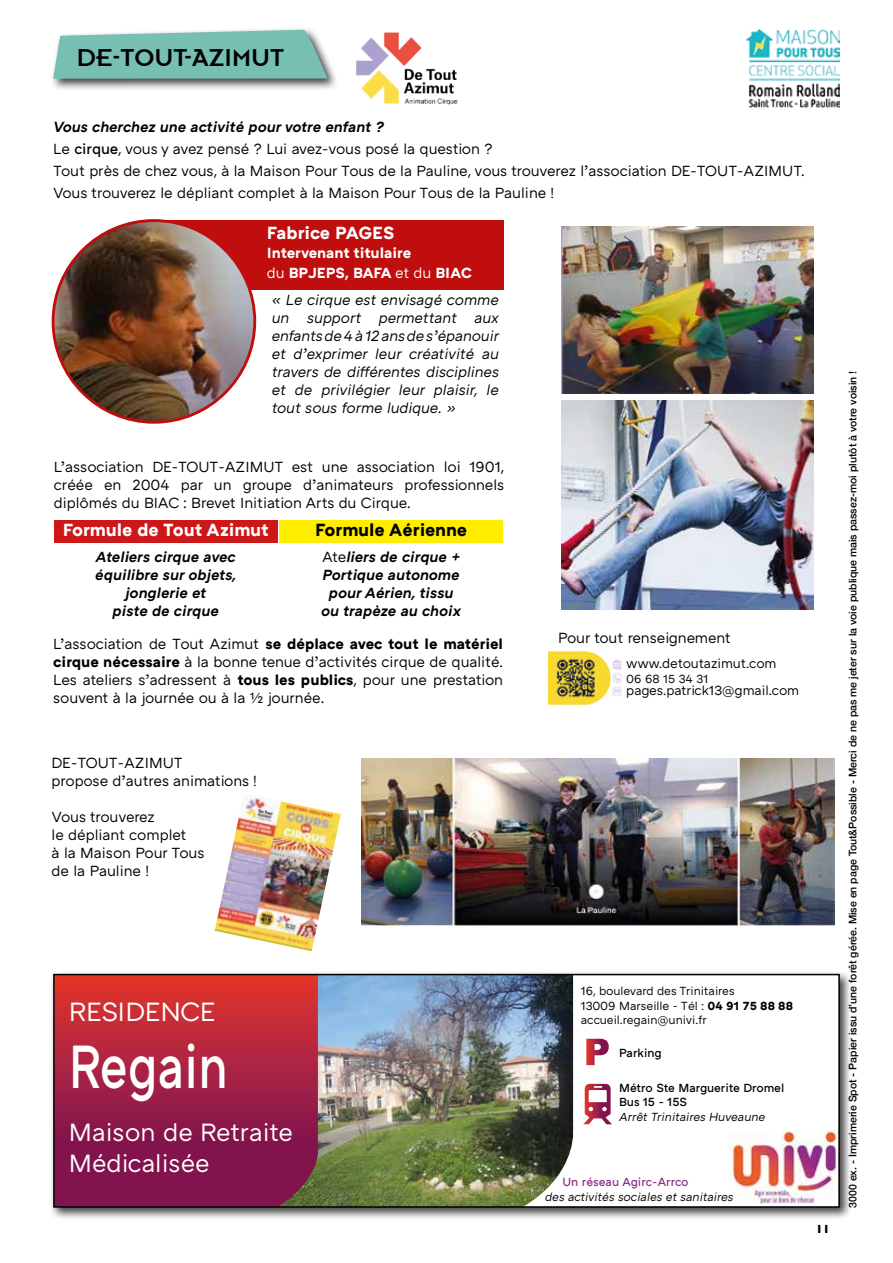
<style>
.page{position:relative;width:893px;height:1263px;background:#fff}
.page>*{position:absolute;margin:0;border:0;box-sizing:border-box;transform-origin:0 0}
.t1{font:500 62.4px "ATC Arquette";color:#fff;scale:.79 1}
.t2{font:27px "Insignia";color:#000}
.t3{font:27px "ATC Arquette";letter-spacing:-.025em;color:#fff}
.t4{font:25.5px/30.6px "ATC Arquette";color:#fff}
.t5{font:700 18px "ATC Arquette";letter-spacing:-.01em;color:#fff}
.t6{font:700 18px "ATC Arquette";letter-spacing:-.01em;color:#000}
.t7{font:15px/18px "ATC Arquette";letter-spacing:-.01em;color:#000}
.t8{font:italic 15px/18px "ATC Arquette";letter-spacing:-.005em;color:#000;text-align:justify}
.t9{font:italic 600 15px/18px "ATC Arquette";letter-spacing:-.005em;color:#000;text-align:center}
.t10{font:700 15px/19.2px "ATC Arquette";letter-spacing:-.01em;color:#fff}
.t11{font:13.5px "ATC Arquette";letter-spacing:-.01em;color:#000}
.t12{font:12px/14.4px "ATC Arquette";color:#000}
.t13{font:italic 12px "ATC Arquette";letter-spacing:-.005em;color:#000}
.t14{font:500 12px/14.4px "ATC Arquette";letter-spacing:-.01em;color:#000}
.t15{font:500 12px "ATC Arquette";letter-spacing:-.005em;color:#8d3089}
.t16{font:700 12px "Gill Sans";color:#000}
.t17{font:500 10.5px "Helvetica Neue";color:#000}
.s1{font-weight:600;font-style:italic}
.s2{font-weight:500}
.s3{font-weight:400}
.s4{font-weight:400;font-style:normal}
.s5{font-weight:700}
</style>
<div class="page">
<div style="left:54px;top:519px;width:224px;height:23px;background:#cd1719"></div>
<div style="left:279px;top:519px;width:224px;height:23px;background:#ffed00"></div>
<div style="left:50px;top:26px;width:289px;height:65px;background:#000;opacity:.75"></div>
<svg style="left:53px;top:30px;width:274px;height:49px"></svg>
<img style="left:561px;top:227px;width:252px;height:167px">
<img style="left:561px;top:401px;width:252px;height:208px">
<img style="left:361px;top:759px;width:474px;height:166px">
<img style="left:356px;top:32px;width:102px;height:74px">
<img style="left:746px;top:30px;width:94px;height:77px">
<img style="left:549px;top:651px;width:73px;height:55px">
<div style="left:152px;top:220px;width:352px;height:69px;background:#c00d0e"></div>
<img style="left:54px;top:221px;width:201px;height:201px">
<img style="left:215px;top:794px;width:126px;height:157px">
<div style="left:49px;top:970px;width:803px;height:250px;background:#000;opacity:.75"></div>
<div style="left:54px;top:974px;width:785px;height:233px;background:#fff"></div>
<img style="left:318px;top:977px;width:255px;height:228px">
<svg style="left:56px;top:977px;width:262px;height:228px"></svg>
<img style="left:729px;top:1130px;width:108px;height:74px">
<svg style="left:583px;top:1083px;width:29px;height:42px"></svg>
<svg style="left:586px;top:1039px;width:23px;height:26px"></svg>
<div style="left:53px;top:974px;width:787px;height:234px;border:2px solid #000"></div>
<h2 class="t2" style="left:77px;top:44px;width:209px">DE-TOUT-AZIMUT</h2>
<p class="t7" style="left:53px;top:116px;width:753px;line-height:22.2px"><span class="s1">Vous cherchez une activité pour votre enfant ?<br></span>Le <span class="s2">cirque</span>, vous y avez pensé ? Lui avez-vous posé la question ?<br>Tout près de chez vous, à la Maison Pour Tous de la Pauline, vous trouverez l’association DE-TOUT-AZIMUT.<br>Vous trouverez le dépliant complet à la Maison Pour Tous de la Pauline !</p>
<p class="t5" style="left:267px;top:223px;width:129px">Fabrice PAGES</p>
<p class="t10" style="left:267px;top:244px;width:207px">Intervenant titulaire<br><span class="s3">du</span> BPJEPS, BAFA <span class="s3">et du</span> BIAC</p>
<p class="t8" style="left:272px;top:291px;width:229px">« Le cirque est envisagé comme un support permettant aux enfants de 4 à 12 ans de s’épanouir et d’exprimer leur créativité au travers de différentes disciplines et de privilégier leur plaisir, le tout sous forme ludique. »</p>
<p class="t7" style="left:54px;top:458px;width:452px;text-align:justify">L’association DE-TOUT-AZIMUT est une association loi 1901, créée en 2004 par un groupe d’animateurs professionnels diplômés du BIAC : Brevet Initiation Arts du Cirque.</p>
<p class="t6" style="left:315px;top:519px;width:153px">Formule Aérienne</p>
<p class="t9" style="left:321px;top:548px;width:141px"><span class="s4">Ate</span>liers de cirque +<br>Portique autonome pour Aérien, tissu ou trapèze au choix</p>
<p class="t7" style="left:53px;top:635px;width:451px;text-align:justify">L’association de Tout Azimut <span class="s5">se déplace avec tout le matériel cirque nécessaire</span> à la bonne tenue d’activités cirque de qualité.<br>Les ateliers s’adressent à <span class="s5">tous les publics</span>, pour une prestation souvent à la journée ou à la ½ journée.</p>
<p class="t5" style="left:63px;top:519px;width:208px">Formule de Tout Azimut</p>
<p class="t9" style="left:95px;top:548px;width:143px">Ateliers cirque avec équilibre sur objets, jonglerie et<br>piste de cirque</p>
<p class="t7" style="left:52px;top:754px;width:207px">DE-TOUT-AZIMUT<br>propose d’autres animations !</p>
<p class="t7" style="left:52px;top:808px;width:154px">Vous trouverez<br>le dépliant complet<br>à la Maison Pour Tous de la Pauline !</p>
<p class="t7" style="left:558px;top:629px;width:174px">Pour tout renseignement</p>
<p class="t11" style="left:626px;top:655px;width:152px">www.detoutazimut.com</p>
<p class="t12" style="left:626px;top:671px;width:84px">06 68 15 34 31</p>
<p class="t11" style="left:626px;top:683px;width:175px">pages.patrick13@gmail.com</p>
<h2 class="t3" style="left:69px;top:996px;width:148px">RESIDENCE</h2>
<h1 class="t1" style="left:69px;top:1031px;width:203px">Regain</h1>
<h3 class="t4" style="left:69px;top:1118px;width:226px">Maison de Retraite<br>Médicalisée</h3>
<p class="t12" style="left:581px;top:984px;width:214px">16, boulevard des Trinitaires<br>13009 Marseille - Tél : <span class="s5">04 91 75 88 88 </span>accueil.regain@univi.fr</p>
<p class="t14" style="left:619px;top:1046px;width:44px">Parking</p>
<p class="t14" style="left:619px;top:1081px;width:167px">Métro Ste Marguerite Dromel<br>Bus 15 - 15S</p>
<p class="t13" style="left:619px;top:1110px;width:148px">Arrêt Trinitaires Huveaune</p>
<p class="t15" style="left:563px;top:1175px;width:128px">Un réseau Agirc-Arrco</p>
<p class="t13" style="left:545px;top:1190px;width:190px">des activités sociales et sanitaires</p>
<p class="t16" style="left:816px;top:1219px;width:16px">11</p>
<p class="t17" style="left:844px;top:1208px;width:838px;rotate:-90deg">3000 ex. - Imprimerie Spot - Papier issu d’une forêt gérée. Mise en page Tout&amp;Possible - Merci de ne pas me jeter sur la voie publique mais passez-moi plutôt à votre voisin !</p>
</div>
